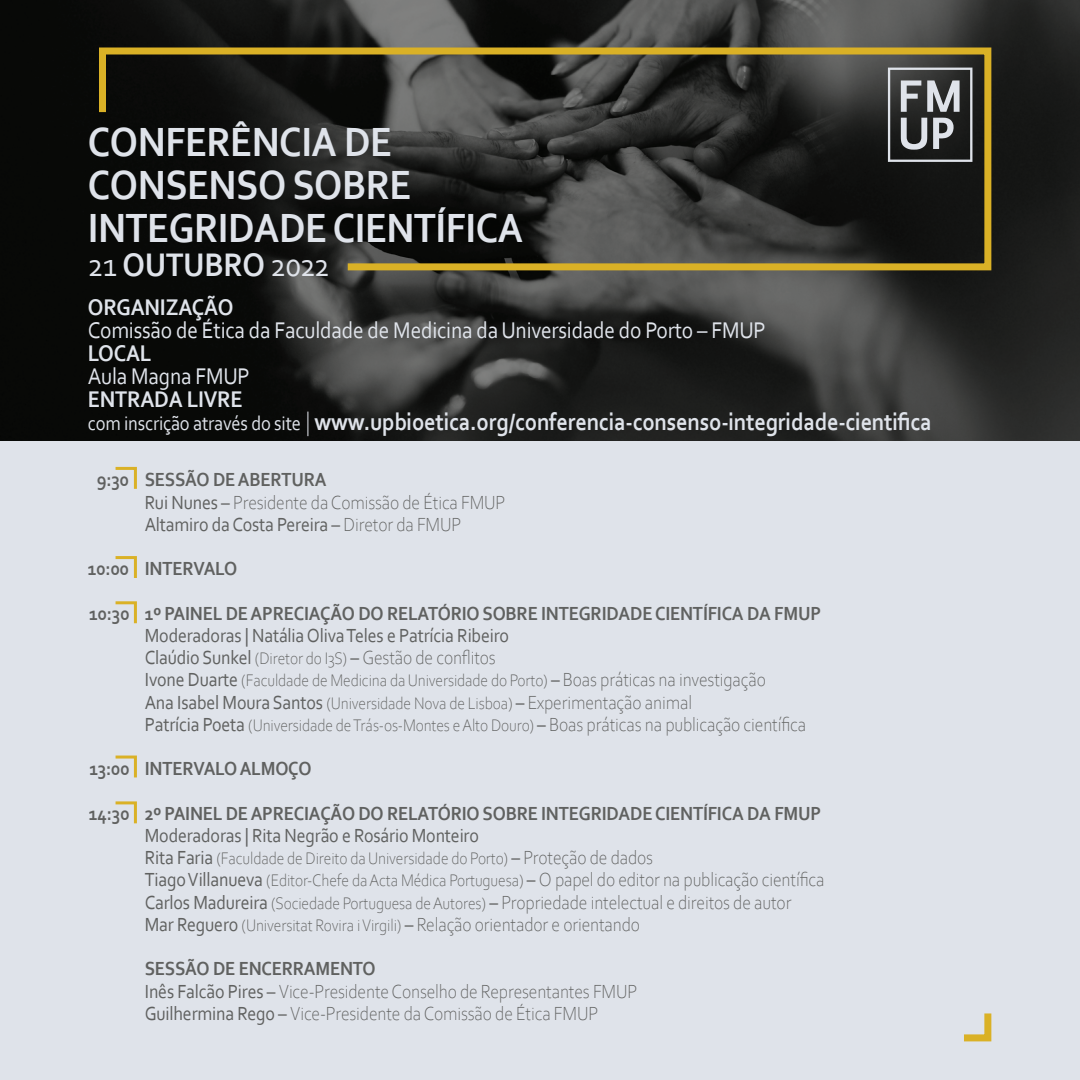
<style>
.page{position:relative;width:1080px;height:1080px;background:#fff}
.page>*{position:absolute;margin:0;border:0;box-sizing:border-box;transform-origin:0 0}
.t1{font:700 42.7px/42.7px "Corbel";letter-spacing:-.01em;color:#dfe3ea;scale:.9 1}
.t2{font:700 34.2px "Corbel";letter-spacing:-.01em;color:#dfe3ea;scale:.9 1}
.t3{font:700 25px "Corbel";letter-spacing:-.01em;color:#dfe3ea;scale:.9 1}
.t4{font:23.8px "Corbel";letter-spacing:-.01em;color:#dfe3ea;scale:.9 1}
.t5{font:700 23.8px "Corbel";letter-spacing:-.01em;color:#dfe3ea;scale:.9 1}
.t6{font:300 19.9px/22.2px "Corbel";letter-spacing:-.01em;color:#606160;scale:.9 1}
.t7{font:700 19.9px "Corbel";letter-spacing:-.01em;color:#606160;scale:.9 1}
.t8{font:19.9px/22.2px "Corbel";letter-spacing:-.01em;color:#606160;scale:.9 1}
.t9{font:300 17.5px/22.2px "Corbel";letter-spacing:-.01em;color:#606160;scale:.9 1}
.s1{font-weight:400}
.s2{font-weight:400;font-size:20.6px}
.s3{font-weight:300;font-size:26.2px}
.s4{font-weight:700}
.s5{font-weight:300;font-size:17.5px}
.s6{font-weight:300}
.s7{font-weight:400;font-size:19.9px}
.s8{font-size:19.9px}
.s9{font-size:17.5px}
</style>
<div class="page">
<svg style="left:0;top:0;width:1080px;height:442px;background:#252625"></svg>
<div style="left:0;top:442px;width:1080px;height:638px;background:#dfe3ea"></div>
<svg style="left:96px;top:44px;width:899px;height:230px;background:#312f25"></svg>
<svg style="left:888px;top:68px;width:84px;height:94px;background:#5e5f61"></svg>
<svg style="left:115px;top:466px;width:22px;height:23px"></svg>
<svg style="left:115px;top:556px;width:22px;height:22px"></svg>
<svg style="left:115px;top:601px;width:22px;height:23px"></svg>
<svg style="left:115px;top:755px;width:22px;height:23px"></svg>
<svg style="left:115px;top:801px;width:22px;height:23px"></svg>
<svg style="left:964px;top:1013px;width:28px;height:29px"></svg>
<h1 class="t1" style="left:88px;top:120px;width:485px">CONFERÊNCIA DE<br>CONSENSO SOBRE<br>INTEGRIDADE CIENTÍFICA</h1>
<h2 class="t2" style="left:88px;top:243px;width:271px"><span class="s1">21</span> OUTUBRO <span class="s1">2022</span></h2>
<h3 class="t5" style="left:88px;top:293px;width:163px">ORGANIZAÇÃO</h3>
<h3 class="t4" style="left:88px;top:316px;width:755px">Comissão de Ética da Faculdade de Medicina da Universidade do Porto – FMUP</h3>
<h3 class="t5" style="left:88px;top:339px;width:72px">LOCAL</h3>
<h3 class="t4" style="left:88px;top:362px;width:181px">Aula Magna FMUP</h3>
<h3 class="t5" style="left:88px;top:385px;width:173px">ENTRADA LIVRE</h3>
<h3 class="t3" style="left:88px;top:406px;width:939px"><span class="s2">com inscrição através do site</span> <span class="s3">|</span> www.upbioetica.org/conferencia-consenso-integridade-cientifica</h3>
<p class="t7" style="left:97px;top:467px;width:38px">9:30</p>
<p class="t7" style="left:88px;top:556px;width:47px">10:00</p>
<p class="t7" style="left:89px;top:601px;width:47px">10:30</p>
<p class="t7" style="left:89px;top:756px;width:46px">13:00</p>
<p class="t7" style="left:89px;top:801px;width:47px">14:30</p>
<p class="t6" style="left:145px;top:468px;width:402px"><span class="s4">SESSÃO DE ABERTURA<br></span><span class="s1">Rui Nunes –</span> Presidente da Comissão de Ética FMUP<br><span class="s1">Altamiro da Costa Pereira –</span> Diretor da FMUP</p>
<p class="t7" style="left:145px;top:556px;width:104px">INTERVALO</p>
<p class="t7" style="left:145px;top:601px;width:753px">1º PAINEL DE APRECIAÇÃO DO RELATÓRIO SOBRE INTEGRIDADE CIENTÍFICA DA FMUP</p>
<p class="t8" style="left:145px;top:624px;width:406px">Moderadoras | Natália Oliva Teles e Patrícia Ribeiro<br>Claúdio Sunkel <span class="s5">(Diretor do I3S)</span> – <span class="s6">Gestão de conflitos</span></p>
<p class="t9" style="left:145px;top:669px;width:737px"><span class="s7">Ivone Duarte</span> (Faculdade de Medicina da Universidade do Porto) <span class="s7">–</span> <span class="s8">Boas práticas na investigação<br></span><span class="s7">Ana Isabel Moura Santos</span> (Universidade Nova de Lisboa) <span class="s7">–</span> <span class="s8">Experimentação animal<br></span><span class="s7">Patrícia Poeta</span> (Universidade de Trás-os-Montes e Alto Douro) <span class="s7">–</span> <span class="s8">Boas práticas na publicação científica</span></p>
<p class="t7" style="left:145px;top:756px;width:187px">INTERVALO ALMOÇO</p>
<p class="t7" style="left:145px;top:801px;width:753px">2º PAINEL DE APRECIAÇÃO DO RELATÓRIO SOBRE INTEGRIDADE CIENTÍFICA DA FMUP</p>
<p class="t8" style="left:145px;top:824px;width:373px">Moderadoras | Rita Negrão e Rosário Monteiro</p>
<p class="t9" style="left:145px;top:847px;width:757px"><span class="s7">Rita Faria</span> (Faculdade de Direito da Universidade do Porto) <span class="s7">–</span> <span class="s8">Proteção de dados<br></span><span class="s7">Tiago Villanueva</span> (Editor-Chefe da Acta Médica Portuguesa) <span class="s7">–</span> <span class="s8">O papel do editor na publicação científica</span></p>
<p class="t6" style="left:145px;top:890px;width:720px"><span class="s1">Carlos Madureira</span> <span class="s9">(Sociedade Portuguesa de Autores)</span> <span class="s1">–</span> Propriedade intelectual e direitos de autor<br><span class="s1">Mar Reguero</span> <span class="s9">(Universitat Rovira i Virgili)</span> <span class="s1">–</span> Relação orientador e orientando</p>
<p class="t6" style="left:145px;top:957px;width:549px"><span class="s4">SESSÃO DE ENCERRAMENTO<br></span><span class="s1">Inês Falcão Pires –</span> Vice-Presidente Conselho de Representantes FMUP<br><span class="s1">Guilhermina Rego –</span> Vice-Presidente da Comissão de Ética FMUP</p>
</div>
